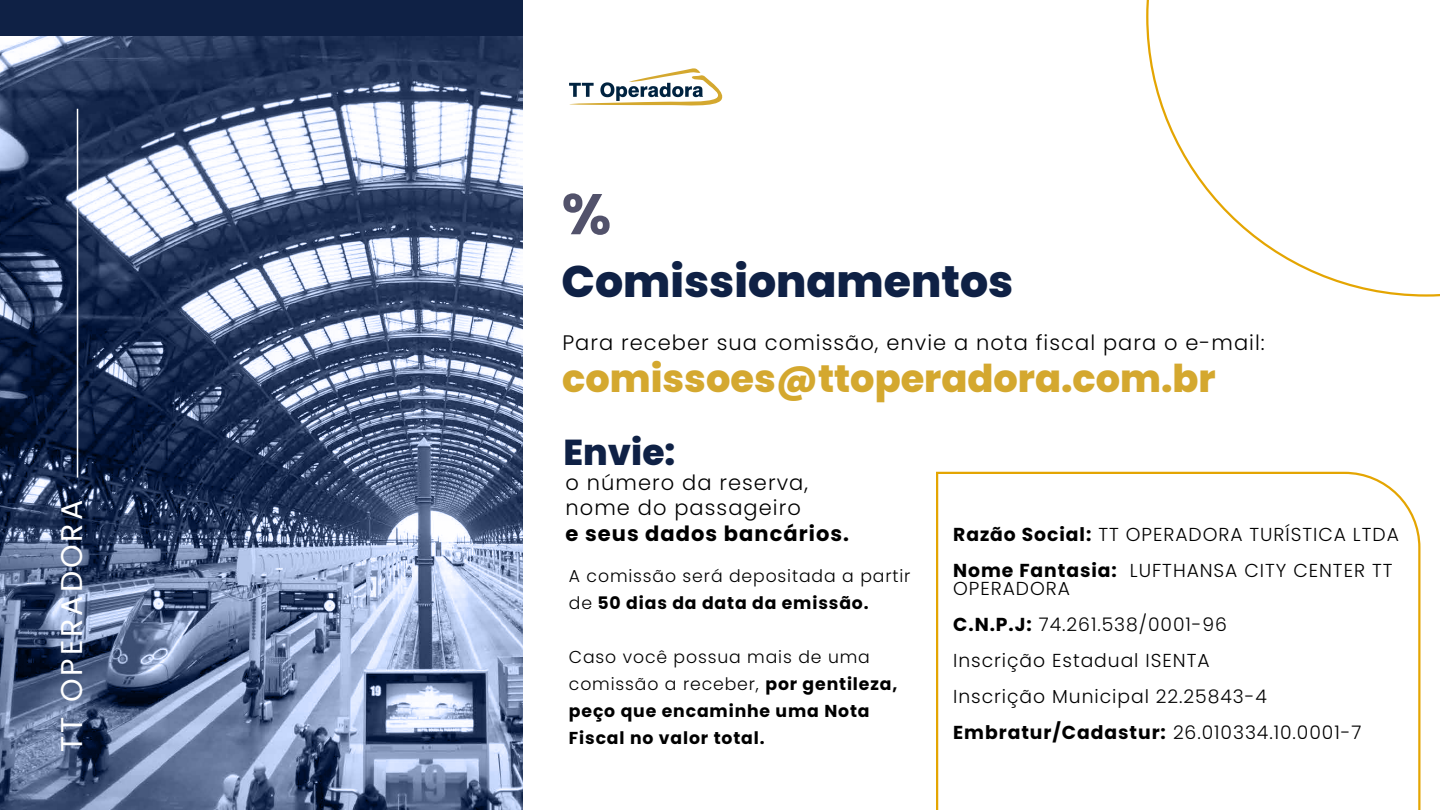
<style>
.page{position:relative;width:1440px;height:810px;background:#fff}
.page>*{position:absolute;margin:0;border:0;box-sizing:border-box;transform-origin:0 0}
.t1{font:700 57.15px "Poppins";color:#52526b}
.t2{font:800 44.25px "Poppins";color:#0f2145}
.t3{font:800 38.33px "Poppins";color:#d4a82f}
.t4{font:800 36px "Poppins";color:#0f2145}
.t5{font:30px "Poppins";letter-spacing:.1em;color:#fff}
.t6{font:300 21px/25.5px "Poppins";letter-spacing:.05em;color:#000}
.t7{font:700 21px "Poppins";letter-spacing:.05em;color:#000}
.t8{font:300 18.75px/36px "Poppins";letter-spacing:.05em;color:#000}
.t9{font:700 17.25px/27px "Poppins";letter-spacing:.05em;color:#000}
.t10{font:300 17.25px/27px "Poppins";letter-spacing:.05em;color:#000}
.s1{font-weight:700}
.s2{font-weight:300}
</style>
<div class="page">
<div style="left:0;top:0;width:522px;height:810px;background:#0f2145"></div>
<svg style="left:1146px;top:0;width:294px;height:297px"></svg>
<img style="left:0;top:37px;width:522px;height:773px">
<hr style="left:77px;top:109px;width:1px;height:369px;background:#fff">
<svg style="left:516px;top:67px;width:207px;height:41px"></svg>
<svg style="left:936px;top:471px;width:485px;height:339px"></svg>
<h3 class="t5" style="left:54px;top:752px;width:253px;rotate:-90deg">TT OPERADORA</h3>
<h1 class="t1" style="left:562px;top:181px;width:51px">%</h1>
<h2 class="t2" style="left:562px;top:256px;width:453px">Comissionamentos</h2>
<p class="t6" style="left:562px;top:330px;width:704px">Para receber sua comissão, envie a nota fiscal para o e-mail:</p>
<h3 class="t3" style="left:562px;top:357px;width:655px">comissoes@ttoperadora.com.br</h3>
<h3 class="t4" style="left:563px;top:431px;width:113px">Envie:</h3>
<p class="t6" style="left:566px;top:470px;width:244px">o número da reserva, nome do passageiro</p>
<p class="t7" style="left:566px;top:521px;width:285px">e seus dados bancários.</p>
<p class="t10" style="left:569px;top:562px;width:343px">A comissão será depositada a partir de <span class="s1">50 dias da data da emissão.</span></p>
<p class="t9" style="left:569px;top:643px;width:330px"><span class="s2">Caso você possua mais de uma comissão a receber,</span> por gentileza, peço que encaminhe uma Nota<br>Fiscal no valor total.</p>
<p class="t8" style="left:953px;top:517px;width:447px"><span class="s1">Razão Social:</span> TT OPERADORA TURÍSTICA LTDA<br><span class="s1">Nome Fantasia:</span> LUFTHANSA CITY CENTER TT</p>
<p class="t8" style="left:953px;top:571px;width:410px">OPERADORA<br><span class="s1">C.N.P.J:</span> 74.261.538/0001-96<br>Inscrição Estadual ISENTA<br>Inscrição Municipal 22.25843-4<br><span class="s1">Embratur/Cadastur:</span> 26.010334.10.0001-7</p>
</div>
